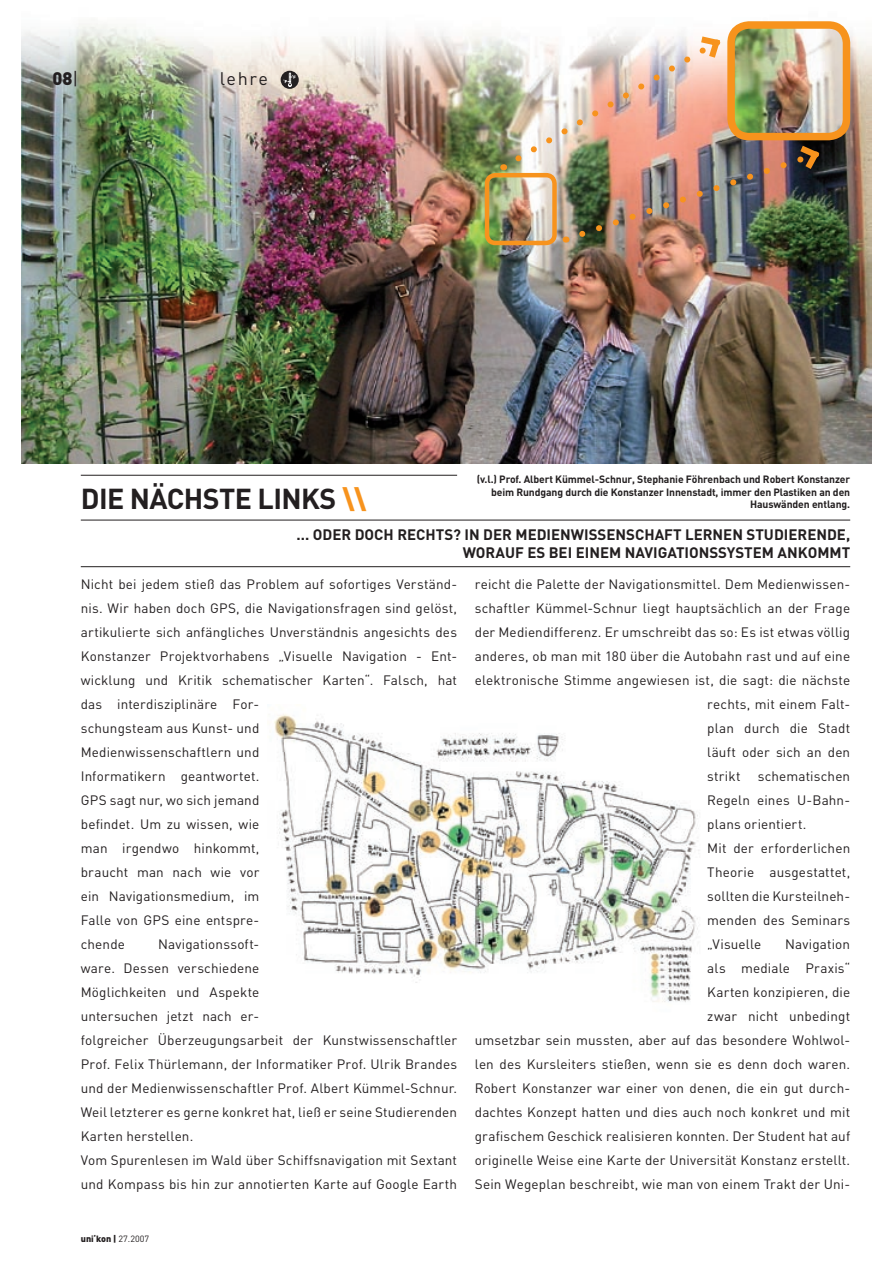
<style>
.page{position:relative;width:893px;height:1263px;background:#fff}
.page>*{position:absolute;margin:0;border:0;box-sizing:border-box;transform-origin:0 0}
.t1{font:700 28.5px "DIN";letter-spacing:-.02em;color:#231f20}
.t2{font:18px "DIN";letter-spacing:.09em;color:#231f20}
.t3{font:900 18px "DIN";color:#231f20}
.t4{font:700 15px/18px "DIN";color:#231f20;text-align:right}
.t5{font:13.5px/24px "DIN";letter-spacing:.01em;color:#231f20}
.t6{font:700 10.5px/12.6px "DIN";letter-spacing:-.01em;color:#231f20;text-align:right}
.t7{font:900 9px "DIN";color:#231f20}
.t8{font:900 6px "DIN";color:#231f20;scale:1.27 1}
.s1{font-weight:400}
.s2{font-weight:900;color:#f7931d}
</style>
<div class="page">
<img style="left:21px;top:24px;width:851px;height:439px">
<img style="left:731px;top:25px;width:115px;height:112px;border-radius:18px">
<div style="left:727px;top:21px;width:123px;height:119px;border:8px solid #f7931d;border-radius:18px"></div>
<img style="left:510px;top:32px;width:313px;height:211px">
<img style="left:274px;top:714px;width:425px;height:288px">
<hr style="left:81px;top:520px;width:769px;height:1px;background:#231f20">
<hr style="left:81px;top:566px;width:769px;height:1px;background:#231f20">
<div style="left:485px;top:173px;width:72px;height:72px;border:4px solid #f7931d;border-radius:9px"></div>
<hr style="left:81px;top:475px;width:376px;height:1px;background:#231f20">
<svg style="left:281px;top:71px;width:18px;height:18px"></svg>
<svg style="left:283px;top:73px;width:13px;height:14px"></svg>
<h2 class="t3" style="left:52px;top:67px;width:27px">0 <span class="s1">|</span></h2>
<h2 class="t2" style="left:220px;top:67px;width:50px">lehre</h2>
<p class="t6" style="left:477px;top:473px;width:375px">(v.l.) Prof. Albert Kümmel-Schnur, Stephanie Föhrenbach und Robert Konstanzer beim Rundgang durch die Konstanzer Innenstadt, immer den Plastiken an den<br>Hauswänden entlang.</p>
<h1 class="t1" style="left:81px;top:480px;width:287px">DIE NÄCHSTE LINKS <span class="s2">\\</span></h1>
<p class="t4" style="left:296px;top:525px;width:555px">... ODER DOCH RECHTS? IN DER MEDIENWISSENSCHAFT LERNEN STUDIERENDE,<br>WORAUF ES BEI EINEM NAVIGATIONSSYSTEM ANKOMMT</p>
<p class="t5" style="left:475px;top:572px;width:377px">reicht die Palette der Navigationsmittel. Dem Medienwissen-</p>
<p class="t5" style="left:475px;top:596px;width:377px">schaftler Kümmel-Schnur liegt hauptsächlich an der Frage</p>
<p class="t5" style="left:475px;top:620px;width:377px">der Mediendifferenz. Er umschreibt das so: Es ist etwas völlig</p>
<p class="t5" style="left:475px;top:644px;width:377px">anderes, ob man mit 180 über die Autobahn rast und auf eine</p>
<p class="t5" style="left:475px;top:668px;width:377px">elektronische Stimme angewiesen ist, die sagt: die nächste</p>
<p class="t5" style="left:707px;top:692px;width:144px">rechts, mit einem Falt-</p>
<p class="t5" style="left:707px;top:716px;width:144px">plan durch die Stadt</p>
<p class="t5" style="left:707px;top:740px;width:144px">läuft oder sich an den</p>
<p class="t5" style="left:707px;top:764px;width:35px">strikt</p>
<p class="t5" style="left:81px;top:572px;width:378px">Nicht bei jedem stieß das Problem auf sofortiges Verständ&shy;nis. Wir haben doch GPS, die Navigationsfragen sind gelöst, artikulierte sich anfängliches Unverständnis angesichts des Konstanzer Projektvorhabens „Visuelle Navigation - Ent&shy;wicklung und Kritik schematischer Karten“. Falsch, hat das interdisziplinäre For-<br>schungsteam aus Kunst- und<br>Medienwissenschaftlern und<br>Informatikern geantwortet.<br>GPS sagt nur, wo sich jemand<br>befindet. Um zu wissen, wie<br>man irgendwo hinkommt,<br>braucht man nach wie vor<br>ein Navigationsmedium, im<br>Falle von GPS eine entspre-<br>chende</p>
<p class="t5" style="left:707px;top:764px;width:144px;text-indent:50px">schematischen<br>Regeln eines U-Bahn&shy;plans orientiert.<br>Mit der erforderlichen<br>Theorie ausgestattet, sollten die Kursteilneh&shy;menden des Seminars „Visuelle</p>
<p class="t5" style="left:81px;top:932px;width:378px;text-indent:77px">Navigationssoft-<br>ware. Dessen verschiedene<br>Möglichkeiten und Aspekte<br>untersuchen jetzt nach er-<br>folgreicher Überzeugungsarbeit der Kunstwissenschaftler Prof. Felix Thürlemann, der Informatiker Prof. Ulrik Brandes und der Medienwissenschaftler Prof. Albert Kümmel-Schnur.<br>Weil letzterer es gerne konkret hat, ließ er seine Studierenden Karten herstellen.<br>Vom Spurenlesen im Wald über Schiffsnavigation mit Sextant und Kompass bis hin zur annotierten Karte auf Google Earth</p>
<p class="t5" style="left:475px;top:932px;width:377px;text-align:right">Navigation<br>als mediale Praxis“<br>Karten konzipieren, die<br>zwar nicht unbedingt<br>umsetzbar sein mussten, aber auf das besondere Wohlwol&shy;len des Kursleiters stießen, wenn sie es denn doch waren.<br>Robert Konstanzer war einer von denen, die ein gut durch&shy;dachtes Konzept hatten und dies auch noch konkret und mit grafischem Geschick realisieren konnten. Der Student hat auf originelle Weise eine Karte der Universität Konstanz erstellt.<br>Sein Wegeplan beschreibt, wie man von einem Trakt der Uni-</p>
<p class="t7" style="left:81px;top:1232px;width:70px">uni kon | <span class="s1">27.2007</span></p>
<p class="t8" style="left:94px;top:1230px;width:3px">,</p>
</div>
